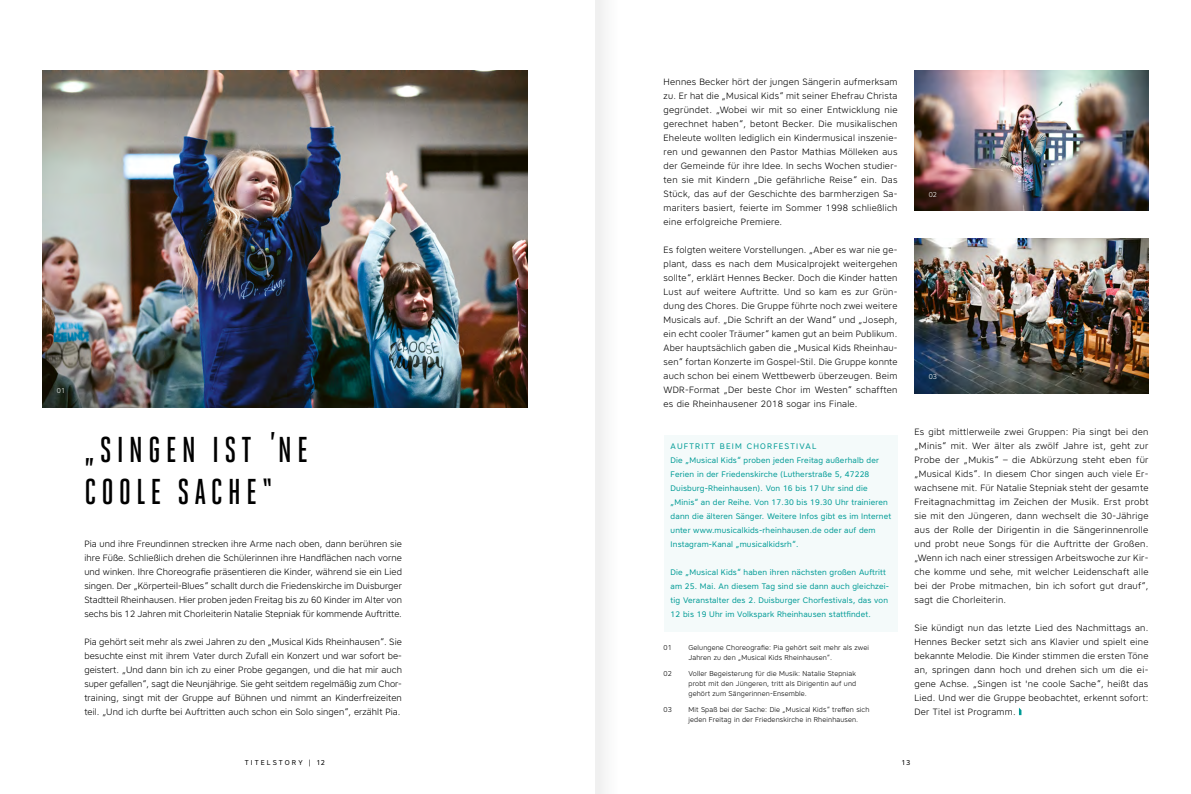
<style>
.page{position:relative;width:1191px;height:794px;background:#fff}
.page>*{position:absolute;margin:0;border:0;box-sizing:border-box;transform-origin:0 0}
.t1{font:500 35.9px/42px "Heroic Condensed";letter-spacing:.14em;color:#000}
.t2{font:300 9.1px/14px "Core Sans A35";letter-spacing:.03em;color:#000;text-align:justify}
.t3{font:8px/14px "Core Sans A45";letter-spacing:.02em;color:#009b96}
.t4{font:300 7px/10px "Core Sans A35";letter-spacing:.02em;color:#000}
.t5{font:7px "Core Sans A45";letter-spacing:.3em;color:#000}
.t6{font:300 7px "Core Sans A35";color:#fff}
</style>
<div class="page">
<img style="left:43px;top:71px;width:484px;height:336px">
<img style="left:914px;top:239px;width:234px;height:154px">
<img style="left:914px;top:71px;width:234px;height:140px">
<div style="left:663px;top:435px;width:234px;height:196px;background:#f4fafa"></div>
<svg style="left:1019px;top:708px;width:2px;height:7px"></svg>
<div style="left:595px;top:0;width:22px;height:794px;background:#f6f6f6"></div>
<p class="t6" style="left:57px;top:386px;width:10px">01</p>
<h1 class="t1" style="left:270px;top:403px;width:8px">‚</h1>
<h1 class="t1" style="left:84px;top:429px;width:225px">„SINGEN IST NE<br>COOLE SACHE“</h1>
<p class="t2" style="left:84px;top:536px;width:319px">Pia und ihre Freundinnen strecken ihre Arme nach oben, dann berühren sie ihre Füße. Schließlich drehen die Schülerinnen ihre Handflächen nach vorne und winken. Ihre Choreografie präsentieren die Kinder, während sie ein Lied singen. Der „Körperteil-Blues“ schallt durch die Friedenskirche im Duisburger Stadtteil Rheinhausen. Hier proben jeden Freitag bis zu 60 Kinder im Alter von sechs bis 12 Jahren mit Chorleiterin Natalie Stepniak für kommende Auftritte.</p>
<p class="t2" style="left:84px;top:634px;width:319px">Pia gehört seit mehr als zwei Jahren zu den „Musical Kids Rheinhausen“. Sie besuchte einst mit ihrem Vater durch Zufall ein Konzert und war sofort be&shy;geistert. „Und dann bin ich zu einer Probe gegangen, und die hat mir auch super gefallen“, sagt die Neunjährige. Sie geht seitdem regelmäßig zum Chor&shy;training, singt mit der Gruppe auf Bühnen und nimmt an Kinderfreizeiten teil. „Und ich durfte bei Auftritten auch schon ein Solo singen“, erzählt Pia.</p>
<p class="t2" style="left:663px;top:74px;width:235px">Hennes Becker hört der jungen Sängerin aufmerksam zu. Er hat die „Musical Kids“ mit seiner Ehefrau Christa gegründet. „Wobei wir mit so einer Entwicklung nie gerechnet haben“, betont Becker. Die musikalischen Eheleute wollten lediglich ein Kindermusical inszenie&shy;ren und gewannen den Pastor Mathias Mölleken aus der Gemeinde für ihre Idee. In sechs Wochen studier&shy;ten sie mit Kindern „Die gefährliche Reise“ ein. Das Stück, das auf der Geschichte des barmherzigen Sa&shy;mariters basiert, feierte im Sommer 1998 schließlich eine erfolgreiche Premiere.</p>
<p class="t2" style="left:663px;top:242px;width:236px">Es folgten weitere Vorstellungen. „Aber es war nie ge&shy;plant, dass es nach dem Musicalprojekt weitergehen sollte“, erklärt Hennes Becker. Doch die Kinder hatten Lust auf weitere Auftritte. Und so kam es zur Grün&shy;dung des Chores. Die Gruppe führte noch zwei weitere Musicals auf. „Die Schrift an der Wand“ und „Joseph, ein echt cooler Träumer“ kamen gut an beim Publikum.<br>Aber hauptsächlich gaben die „Musical Kids Rheinhau&shy;sen“ fortan Konzerte im Gospel-Stil. Die Gruppe konnte auch schon bei einem Wettbewerb überzeugen. Beim WDR-Format „Der beste Chor im Westen“ schafften es die Rheinhausener 2018 sogar ins Finale.</p>
<p class="t3" style="left:670px;top:439px;width:222px">AUFTRITT BEIM CHORFESTIVAL<br>Die „Musical Kids“ proben jeden Freitag außerhalb der Ferien in der Friedenskirche (Lutherstraße 5, 47228<br>Duisburg-Rheinhausen). Von 16 bis 17 Uhr sind die „Minis“ an der Reihe. Von 17.30 bis 19.30 Uhr trainieren dann die älteren Sänger. Weitere Infos gibt es im Internet unter www.musicalkids-rheinhausen.de oder auf dem Instagram-Kanal „musicalkidsrh“.</p>
<p class="t3" style="left:670px;top:565px;width:220px">Die „Musical Kids“ haben ihren nächsten großen Auftritt am 25. Mai. An diesem Tag sind sie dann auch gleichzei&shy;tig Veranstalter des 2. Duisburger Chorfestivals, das von 12 bis 19 Uhr im Volkspark Rheinhausen stattfindet.</p>
<p class="t4" style="left:663px;top:642px;width:10px">01</p>
<p class="t4" style="left:688px;top:642px;width:182px">Gelungene Choreografie: Pia gehört seit mehr als zwei<br>Jahren zu den „Musical Kids Rheinhausen“.</p>
<p class="t4" style="left:663px;top:668px;width:10px">02</p>
<p class="t4" style="left:688px;top:668px;width:169px;text-align:justify">Voller Begeisterung für die Musik: Natalie Stepniak probt mit den Jüngeren, tritt als Dirigentin auf und gehört zum Sängerinnen-Ensemble.</p>
<p class="t4" style="left:663px;top:704px;width:10px">03</p>
<p class="t4" style="left:688px;top:704px;width:182px">Mit Spaß bei der Sache: Die „Musical Kids“ treffen sich jeden Freitag in der Friedenskirche in Rheinhausen.</p>
<p class="t6" style="left:928px;top:190px;width:10px">02</p>
<p class="t6" style="left:928px;top:372px;width:10px">03</p>
<p class="t2" style="left:914px;top:424px;width:235px">Es gibt mittlerweile zwei Gruppen: Pia singt bei den „Minis“ mit. Wer älter als zwölf Jahre ist, geht zur Probe der „Mukis“ – die Abkürzung steht eben für „Musical Kids“. In diesem Chor singen auch viele Er&shy;wachsene mit. Für Natalie Stepniak steht der gesamte Freitagnachmittag im Zeichen der Musik. Erst probt sie mit den Jüngeren, dann wechselt die 30-Jährige aus der Rolle der Dirigentin in die Sängerinnenrolle und probt neue Songs für die Auftritte der Großen. „Wenn ich nach einer stressigen Arbeitswoche zur Kir&shy;che komme und sehe, mit welcher Leidenschaft alle bei der Probe mitmachen, bin ich sofort gut drauf“, sagt die Chorleiterin.</p>
<p class="t2" style="left:914px;top:620px;width:235px">Sie kündigt nun das letzte Lied des Nachmittags an.<br>Hennes Becker setzt sich ans Klavier und spielt eine bekannte Melodie. Die Kinder stimmen die ersten Töne an, springen dann hoch und drehen sich um die ei&shy;gene Achse. „Singen ist 'ne coole Sache“, heißt das Lied. Und wer die Gruppe beobachtet, erkennt sofort:<br>Der Titel ist Programm.</p>
<p class="t5" style="left:245px;top:758px;width:82px">TITELSTORY | 12</p>
<p class="t5" style="left:901px;top:758px;width:10px">13</p>
</div>
